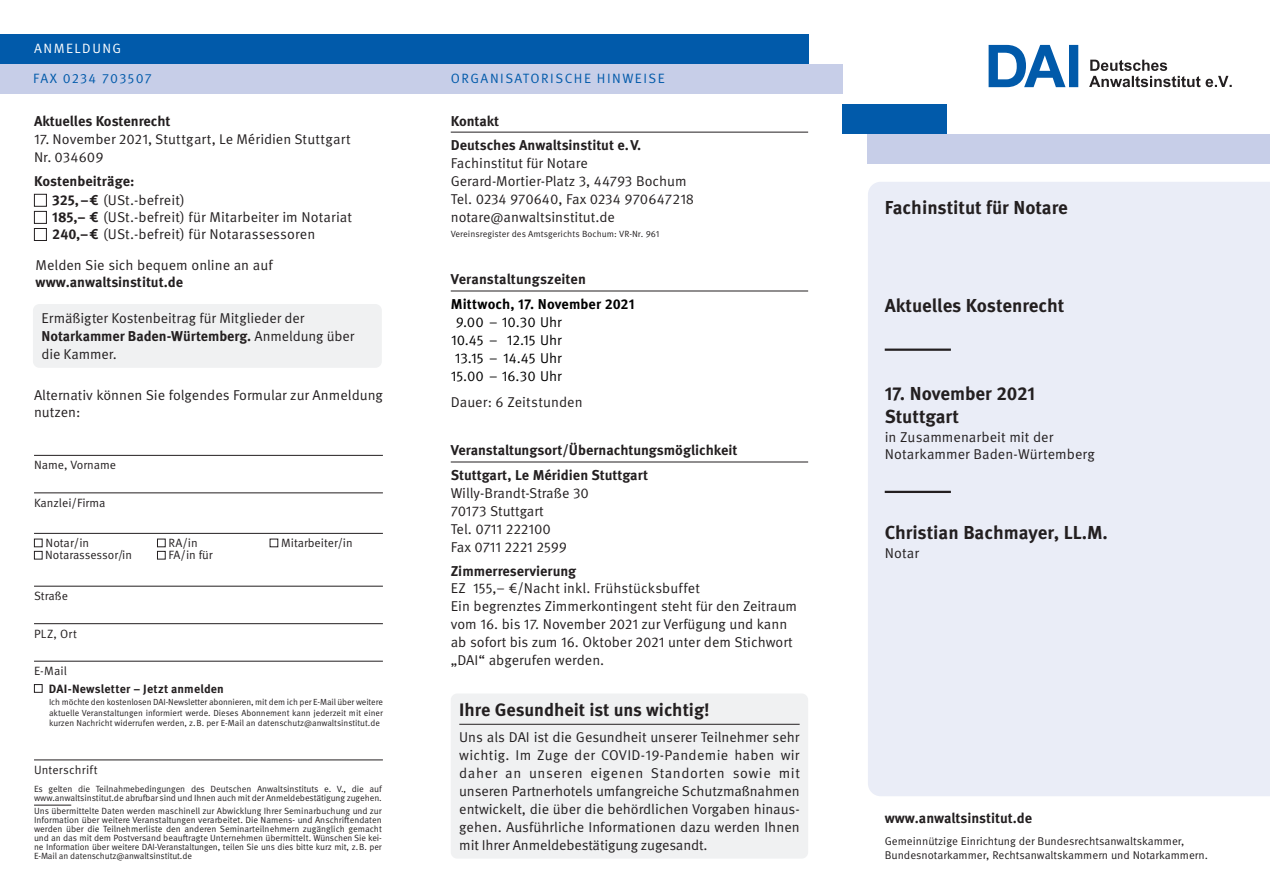
<style>
.page{position:relative;width:1270px;height:893px;background:#fff}
.page>*{position:absolute;margin:0;border:0;box-sizing:border-box;transform-origin:0 0}
.t1{font:700 18.75px/22.5px "Meta OT";letter-spacing:-.005em;color:#231f20}
.t2{font:700 18px "Meta OT";color:#231f20}
.t3{font:14.25px/18px "Meta OT Norm";color:#231f20}
.t4{font:700 14.25px/24.5px "Meta OT";color:#231f20}
.t5{font:14.25px/18px "Meta OT Norm";letter-spacing:.005em;color:#000;text-align:center}
.t6{font:700 14.25px "Meta OT";letter-spacing:.005em;color:#000}
.t7{font:14.1px/18px "Meta OT Norm";letter-spacing:.005em;color:#231f20}
.t8{font:700 14.1px "Meta OT";color:#231f20}
.t9{font:13.5px "Meta OT Norm";letter-spacing:.11em;color:#015aaa}
.t10{font:13.5px "Meta OT Norm";letter-spacing:.11em;color:#fff}
.t11{font:12px "Meta OT Norm";color:#231f20}
.t12{font:700 12px "Meta OT";letter-spacing:.015em;color:#231f20}
.t13{font:11.25px/13.5px "Meta OT Norm";color:#231f20}
.t14{font:9px/9px "Meta OT Norm";letter-spacing:-.01em;color:#231f20}
.t15{font:8.85px/10.6px "Meta OT Norm";color:#231f20;text-align:justify}
.s1{font-family:"Meta OT";font-weight:700}
.s2{font-family:"Meta OT Norm";font-weight:400}
</style>
<div class="page">
<div style="left:0;top:64px;width:842px;height:30px;background:#c7cee8"></div>
<svg style="left:988px;top:45px;width:90px;height:42px"></svg>
<div style="left:868px;top:182px;width:401px;height:614px;background:#eaedf7"></div>
<div style="left:867px;top:134px;width:402px;height:30px;background:#c7cee8"></div>
<div style="left:0;top:34px;width:808px;height:30px;background:#015aaa"></div>
<div style="left:842px;top:104px;width:104px;height:30px;background:#015aaa"></div>
<hr style="left:450px;top:132px;width:358px;height:1px;background:#231f20">
<hr style="left:450px;top:291px;width:358px;height:1px;background:#231f20">
<hr style="left:450px;top:462px;width:358px;height:1px;background:#231f20">
<svg style="left:1089px;top:60px;width:142px;height:27px"></svg>
<div style="left:34px;top:194px;width:13px;height:13px;border:1px solid #231f20"></div>
<div style="left:34px;top:211px;width:13px;height:13px;border:1px solid #231f20"></div>
<div style="left:34px;top:228px;width:13px;height:13px;border:1px solid #231f20"></div>
<hr style="left:884px;top:349px;width:66px;height:2px;background:#231f20">
<hr style="left:884px;top:491px;width:66px;height:2px;background:#231f20">
<div style="left:33px;top:304px;width:349px;height:64px;background:#f0f1f2;border-radius:6px"></div>
<div style="left:450px;top:693px;width:358px;height:166px;background:#f0f1f2;border-radius:6px"></div>
<hr style="left:459px;top:724px;width:340px;height:1px;background:#231f20">
<hr style="left:34px;top:805px;width:37px;height:1px;background:#231f20">
<hr style="left:34px;top:455px;width:349px;height:1px;background:#231f20">
<hr style="left:34px;top:493px;width:349px;height:1px;background:#231f20">
<hr style="left:34px;top:533px;width:349px;height:1px;background:#231f20">
<hr style="left:34px;top:586px;width:349px;height:1px;background:#231f20">
<hr style="left:34px;top:623px;width:349px;height:1px;background:#231f20">
<hr style="left:34px;top:661px;width:349px;height:1px;background:#231f20">
<hr style="left:34px;top:760px;width:349px;height:1px;background:#231f20">
<div style="left:34px;top:539px;width:9px;height:8px;border:1px solid #231f20"></div>
<div style="left:157px;top:539px;width:9px;height:8px;border:1px solid #231f20"></div>
<div style="left:34px;top:551px;width:9px;height:8px;border:1px solid #231f20"></div>
<div style="left:157px;top:551px;width:9px;height:8px;border:1px solid #231f20"></div>
<div style="left:34px;top:684px;width:9px;height:9px;border:1px solid #231f20"></div>
<p class="t10" style="left:34px;top:40px;width:89px">ANMELDUNG</p>
<p class="t9" style="left:33px;top:70px;width:120px">FAX 0234 703507</p>
<p class="t9" style="left:451px;top:70px;width:215px">ORGANISATORISCHE HINWEISE</p>
<p class="t4" style="left:34px;top:109px;width:138px">Aktuelles Kostenrecht</p>
<p class="t7" style="left:34px;top:130px;width:318px">17. November 2021, Stuttgart, Le Méridien Stuttgart<br>Nr. 034609</p>
<p class="t8" style="left:34px;top:172px;width:102px">Kostenbeiträge:</p>
<p class="t3" style="left:52px;top:192px;width:301px;line-height:17.1px"><span class="s1">325,–€</span> (USt.-befreit)<br><span class="s1">185,– €</span> (USt.-befreit) für Mitarbeiter im Notariat<br><span class="s1">240,–€</span> (USt.-befreit) für Notarassessoren</p>
<p class="t3" style="left:36px;top:256px;width:238px">Melden Sie sich bequem online an auf</p>
<p class="t4" style="left:36px;top:270px;width:149px">www.anwaltsinstitut.de</p>
<p class="t3" style="left:41px;top:310px;width:264px">Ermäßigter Kostenbeitrag für Mitglieder der</p>
<p class="t4" style="left:41px;top:324px;width:314px">Notarkammer Baden-Würtemberg. <span class="s2">Anmeldung über</span></p>
<p class="t3" style="left:41px;top:346px;width:77px">die Kammer.</p>
<p class="t3" style="left:34px;top:386px;width:350px;line-height:17.1px">Alternativ können Sie folgendes Formular zur Anmeldung nutzen:</p>
<p class="t11" style="left:34px;top:458px;width:84px">Name, Vorname</p>
<p class="t11" style="left:34px;top:495px;width:73px">Kanzlei/Firma</p>
<p class="t11" style="left:46px;top:536px;width:45px">Notar/in</p>
<p class="t11" style="left:169px;top:536px;width:31px">RA/in</p>
<p class="t11" style="left:281px;top:536px;width:73px">Mitarbeiter/in</p>
<p class="t11" style="left:45px;top:548px;width:88px">Notarassessor/in</p>
<p class="t11" style="left:168px;top:548px;width:46px">FA/in für</p>
<p class="t11" style="left:34px;top:589px;width:35px">Straße</p>
<p class="t11" style="left:34px;top:626px;width:45px">PLZ, Ort</p>
<p class="t11" style="left:34px;top:664px;width:35px">E-Mail</p>
<p class="t12" style="left:49px;top:681px;width:177px">DAI-Newsletter – Jetzt anmelden</p>
<p class="t15" style="left:49px;top:697px;width:335px">Ich möchte den kostenlosen DAI-Newsletter abonnieren, mit dem ich per E-Mail über weitere aktuelle Veranstaltungen informiert werde. Dieses Abonnement kann jederzeit mit einer kurzen Nachricht widerrufen werden, z.B. per E-Mail an datenschutz@anwaltsinstitut.de</p>
<p class="t11" style="left:34px;top:762px;width:65px">Unterschrift</p>
<p class="t14" style="left:34px;top:784px;width:349px">Es gelten die Teilnahmebedingungen des Deutschen Anwaltsinstituts e. V., die auf www.anwaltsinstitut.de abrufbar sind und Ihnen auch mit der Anmeldebestätigung zugehen.</p>
<p class="t14" style="left:34px;top:806px;width:349px;text-align:justify">Uns übermittelte Daten werden maschinell zur Abwicklung Ihrer Seminarbuchung und zur Information über weitere Veranstaltungen verarbeitet. Die Namens- und Anschriftendaten werden über die Teilnehmerliste den anderen Seminarteilnehmern zugänglich gemacht und an das mit dem Postversand beauftragte Unternehmen übermittelt. Wünschen Sie kei&shy;ne Information über weitere DAI-Veranstaltungen, teilen Sie uns dies bitte kurz mit, z.B. per E-Mail an datenschutz@anwaltsinstitut.de</p>
<p class="t4" style="left:450px;top:109px;width:192px">Kontakt<br>Deutsches Anwaltsinstitut e.V.</p>
<p class="t3" style="left:450px;top:154px;width:245px">Fachinstitut für Notare<br>Gerard-Mortier-Platz 3, 44793 Bochum<br>Tel. 0234 970640, Fax 0234 970647218 notare@anwaltsinstitut.de</p>
<p class="t14" style="left:450px;top:229px;width:210px">Vereinsregister des Amtsgerichts Bochum: VR-Nr. 961</p>
<p class="t4" style="left:450px;top:267px;width:137px">Veranstaltungszeiten</p>
<p class="t6" style="left:450px;top:295px;width:185px">Mittwoch, 17. November 2021</p>
<p class="t5" style="left:450px;top:313px;width:113px">9.00 – 10.30 Uhr<br>10.45 – 12.15 Uhr<br>13.15 – 14.45 Uhr<br>15.00 – 16.30 Uhr</p>
<p class="t3" style="left:450px;top:393px;width:133px">Dauer: 6 Zeitstunden</p>
<p class="t4" style="left:450px;top:438px;width:288px">Veranstaltungsort/Übernachtungsmöglichkeit<br>Stuttgart, Le Méridien Stuttgart</p>
<p class="t3" style="left:450px;top:484px;width:140px">Willy-Brandt-Straße 30<br>70173 Stuttgart<br>Tel. 0711 222100<br>Fax 0711 2221 2599</p>
<p class="t4" style="left:450px;top:559px;width:127px">Zimmerreservierung</p>
<p class="t3" style="left:450px;top:580px;width:348px">EZ 155,– €/Nacht inkl. Frühstücksbuffet<br>Ein begrenztes Zimmerkontingent steht für den Zeitraum vom 16. bis 17. November 2021 zur Verfügung und kann ab sofort bis zum 16. Oktober 2021 unter dem Stichwort „DAI“ abgerufen werden.</p>
<p class="t2" style="left:459px;top:698px;width:252px">Ihre Gesundheit ist uns wichtig!</p>
<p class="t3" style="left:459px;top:728px;width:342px;text-align:justify">Uns als DAI ist die Gesundheit unserer Teilnehmer sehr wichtig. Im Zuge der COVID-19-Pandemie haben wir daher an unseren eigenen Standorten sowie mit unseren Partnerhotels umfangreiche Schutzmaßnahmen entwickelt, die über die behördlichen Vorgaben hinaus&shy;gehen. Ausführliche Informationen dazu werden Ihnen mit Ihrer Anmeldebestätigung zugesandt.</p>
<h1 class="t1" style="left:884px;top:196px;width:184px">Fachinstitut für Notare</h1>
<h1 class="t1" style="left:884px;top:294px;width:181px">Aktuelles Kostenrecht</h1>
<h1 class="t1" style="left:884px;top:383px;width:152px">17. November 2021<br>Stuttgart</h1>
<p class="t3" style="left:884px;top:429px;width:212px;line-height:17.1px">in Zusammenarbeit mit der<br>Notarkammer Baden-Würtemberg</p>
<h1 class="t1" style="left:884px;top:521px;width:225px">Christian Bachmayer, LL.M.</h1>
<p class="t3" style="left:884px;top:544px;width:36px">Notar</p>
<p class="t4" style="left:884px;top:806px;width:149px">www.anwaltsinstitut.de</p>
<p class="t13" style="left:884px;top:835px;width:325px">Gemeinnützige Einrichtung der Bundesrechtsanwaltskammer,<br>Bundesnotarkammer, Rechtsanwaltskammern und Notarkammern.</p>
</div>
